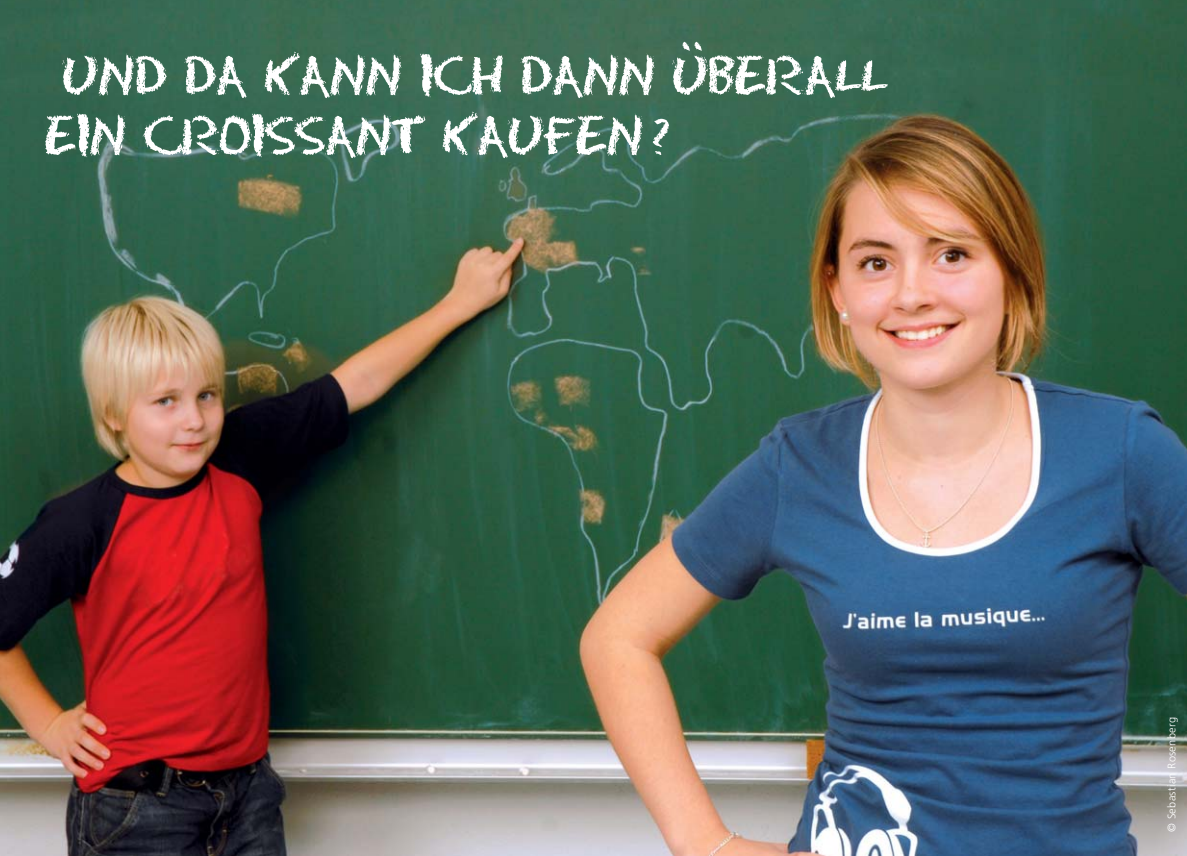
<style>
.page{position:relative;width:1187px;height:856px;background:#fff}
.page>*{position:absolute;margin:0;border:0;box-sizing:border-box;transform-origin:0 0}
.t1{font:62.6px/60px "Paranoid";letter-spacing:-.035em;color:#fff}
.t2{font:62px "Paranoid";color:#fff}
.t3{font:300 11px "Frutiger";letter-spacing:.025em;color:#fff}
</style>
<div class="page">
<img style="left:0;top:0;width:1187px;height:856px">
<p class="t2" style="left:680px;top:12px;width:25px">..</p>
<p class="t1" style="left:44px;top:53px;width:846px">UND DA KANN ICH DANN UBERALL<br>EIN CROISSANT KAUFEN ?</p>
<p class="t3" style="left:1167px;top:832px;width:116px;rotate:-90deg">© Sebastian Rosenberg</p>
</div>
